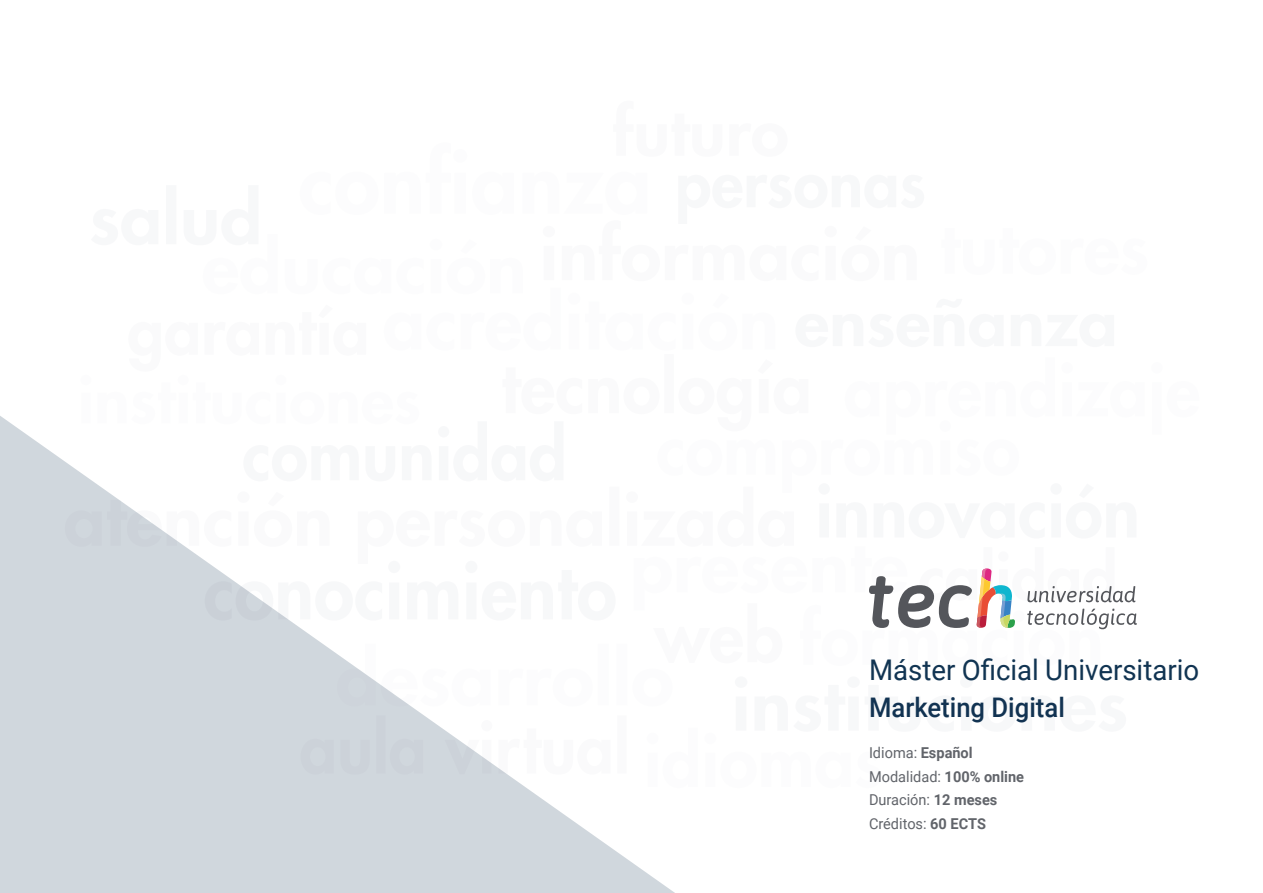
<style>
.page{position:relative;width:1263px;height:893px;background:#fff}
.page>*{position:absolute;margin:0;border:0;box-sizing:border-box;transform-origin:0 0}
.t1{font:28.5px "Roboto";color:#113452}
.t2{font:500 27px "Roboto";color:#123352;scale:.95 1}
.t3{font:15px/23.7px "Roboto";color:#61646a}
.s1{font-weight:700}
</style>
<div class="page">
<svg style="left:869px;top:568px;width:268px;height:62px"></svg>
<svg style="left:0;top:416px;width:675px;height:477px;fill:#d0d7dd"></svg>
<h1 class="t1" style="left:869px;top:650px;width:332px">Máster Oficial Universitario</h1>
<h2 class="t2" style="left:869px;top:689px;width:208px">Marketing Digital</h2>
<p class="t3" style="left:869px;top:740px;width:157px">Idioma: <span class="s1">Español<br></span>Modalidad: <span class="s1">100% online<br></span>Duración: <span class="s1">12 meses<br></span>Créditos: <span class="s1">60 ECTS</span></p>
</div>
